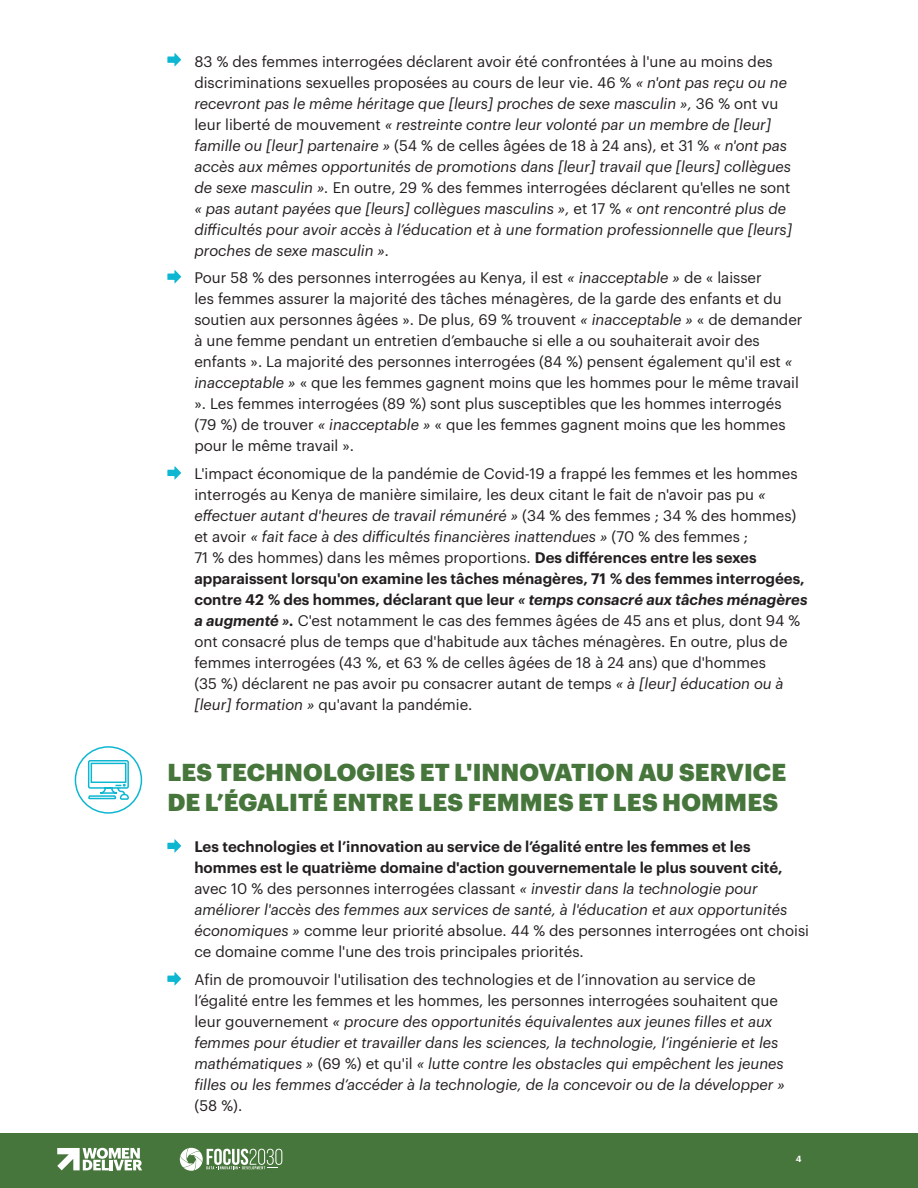
<style>
.page{position:relative;width:918px;height:1188px;background:#fff}
.page>*{position:absolute;margin:0;border:0;box-sizing:border-box;transform-origin:0 0}
.Subhead{font:900 24px/30px "Graphik";letter-spacing:.005em;color:#46763b}
.Body{font:15px/21px "Graphik";color:#231f20}
.Body-2{font:italic 15px/21px "Graphik";color:#231f20}
.Body-3{font:600 8.7px "Graphik";color:#fff}
.s1{font-style:normal}
.s2{font-style:italic}
.s3{font-weight:600}
.s4{font-weight:600;font-style:italic}
</style>
<div class="page">
<div style="left:0;top:1133px;width:918px;height:55px;background:#46763b"></div>
<svg style="left:179px;top:1148px;width:103px;height:23px"></svg>
<svg style="left:57px;top:1148px;width:85px;height:22px"></svg>
<svg style="left:167px;top:270px;width:14px;height:14px"></svg>
<svg style="left:167px;top:53px;width:14px;height:14px"></svg>
<svg style="left:167px;top:466px;width:14px;height:14px"></svg>
<svg style="left:167px;top:972px;width:14px;height:14px"></svg>
<svg style="left:87px;top:760px;width:42px;height:40px"></svg>
<div style="left:75px;top:746px;width:67px;height:68px;border:2px solid #0db7d2;border-radius:50%"></div>
<svg style="left:167px;top:839px;width:14px;height:14px"></svg>
<p class="Body-2" style="left:194px;top:49px;width:599px"><span class="s1">83 % des femmes interrogées déclarent avoir été confrontées à l'une au moins des discriminations sexuelles proposées au cours de leur vie. 46 %</span> « n'ont pas reçu ou ne recevront pas le même héritage que [leurs] proches de sexe masculin », <span class="s1">36 % ont vu leur liberté de mouvement</span> « restreinte contre leur volonté par un membre de [leur] famille ou [leur] partenaire » <span class="s1">(54 % de celles âgées de 18 à 24 ans), et 31 %</span> « n'ont pas accès aux mêmes opportunités de promotions dans [leur] travail que [leurs] collègues de sexe masculin ». <span class="s1">En outre, 29 % des femmes interrogées déclarent qu'elles ne sont </span>« pas autant payées que [leurs] collègues masculins », <span class="s1">et 17 %</span> « ont rencontré plus de difficultés pour avoir accès à l’éducation et à une formation professionnelle que [leurs] proches de sexe masculin ».</p>
<p class="Body" style="left:194px;top:266px;width:610px">Pour 58 % des personnes interrogées au Kenya, il est <span class="s2">« inacceptable »</span> de « laisser<br>les femmes assurer la majorité des tâches ménagères, de la garde des enfants et du soutien aux personnes âgées ». De plus, 69 % trouvent <span class="s2">« inacceptable »</span> « de demander à une femme pendant un entretien d’embauche si elle a ou souhaiterait avoir des enfants ». La majorité des personnes interrogées (84 %) pensent également qu'il est <span class="s2">« inacceptable »</span> « que les femmes gagnent moins que les hommes pour le même travail ». Les femmes interrogées (89 %) sont plus susceptibles que les hommes interrogés (79 %) de trouver <span class="s2">« inacceptable »</span> « que les femmes gagnent moins que les hommes pour le même travail ».</p>
<p class="Body" style="left:194px;top:462px;width:615px">L'impact économique de la pandémie de Covid-19 a frappé les femmes et les hommes interrogés au Kenya de manière similaire, les deux citant le fait de n'avoir pas pu <span class="s2">« effectuer autant d'heures de travail rémunéré »</span> (34 % des femmes ; 34 % des hommes) et avoir <span class="s2">« fait face à des difficultés financières inattendues »</span> (70 % des femmes ;<br>71 % des hommes) dans les mêmes proportions. <span class="s3">Des différences entre les sexes apparaissent lorsqu'on examine les tâches ménagères, 71 % des femmes interrogées, contre 42 % des hommes, déclarant que leur</span> <span class="s4">« temps consacré aux tâches ménagères a augmenté ».</span> C'est notamment le cas des femmes âgées de 45 ans et plus, dont 94 % ont consacré plus de temps que d'habitude aux tâches ménagères. En outre, plus de femmes interrogées (43 %, et 63 % de celles âgées de 18 à 24 ans) que d'hommes<br>(35 %) déclarent ne pas avoir pu consacrer autant de temps <span class="s2">« à [leur] éducation ou à [leur] formation »</span> qu'avant la pandémie.</p>
<p class="Subhead" style="left:167px;top:755px;width:620px">LES TECHNOLOGIES ET L'INNOVATION AU SERVICE<br>DE L’ÉGALITÉ ENTRE LES FEMMES ET LES HOMMES</p>
<p class="Body" style="left:194px;top:835px;width:616px"><span class="s3">Les technologies et l’innovation au service de l’égalité entre les femmes et les hommes est le quatrième domaine d'action gouvernementale le plus souvent cité, </span>avec 10 % des personnes interrogées classant <span class="s2">« investir dans la technologie pour améliorer l'accès des femmes aux services de santé, à l'éducation et aux opportunités économiques »</span> comme leur priorité absolue. 44 % des personnes interrogées ont choisi ce domaine comme l'une des trois principales priorités.</p>
<p class="Body-2" style="left:194px;top:967px;width:592px"><span class="s1">Afin de promouvoir l'utilisation des technologies et de l’innovation au service de l’égalité entre les femmes et les hommes, les personnes interrogées souhaitent que leur gouvernement</span> « procure des opportunités équivalentes aux jeunes filles et aux femmes pour étudier et travailler dans les sciences, la technologie, l’ingénierie et les mathématiques » <span class="s1">(69 %) et qu'il</span> « lutte contre les obstacles qui empêchent les jeunes filles ou les femmes d’accéder à la technologie, de la concevoir ou de la développer » <span class="s1">(58 %).</span></p>
<p class="Body-3" style="left:796px;top:1152px;width:7px">4</p>
</div>
